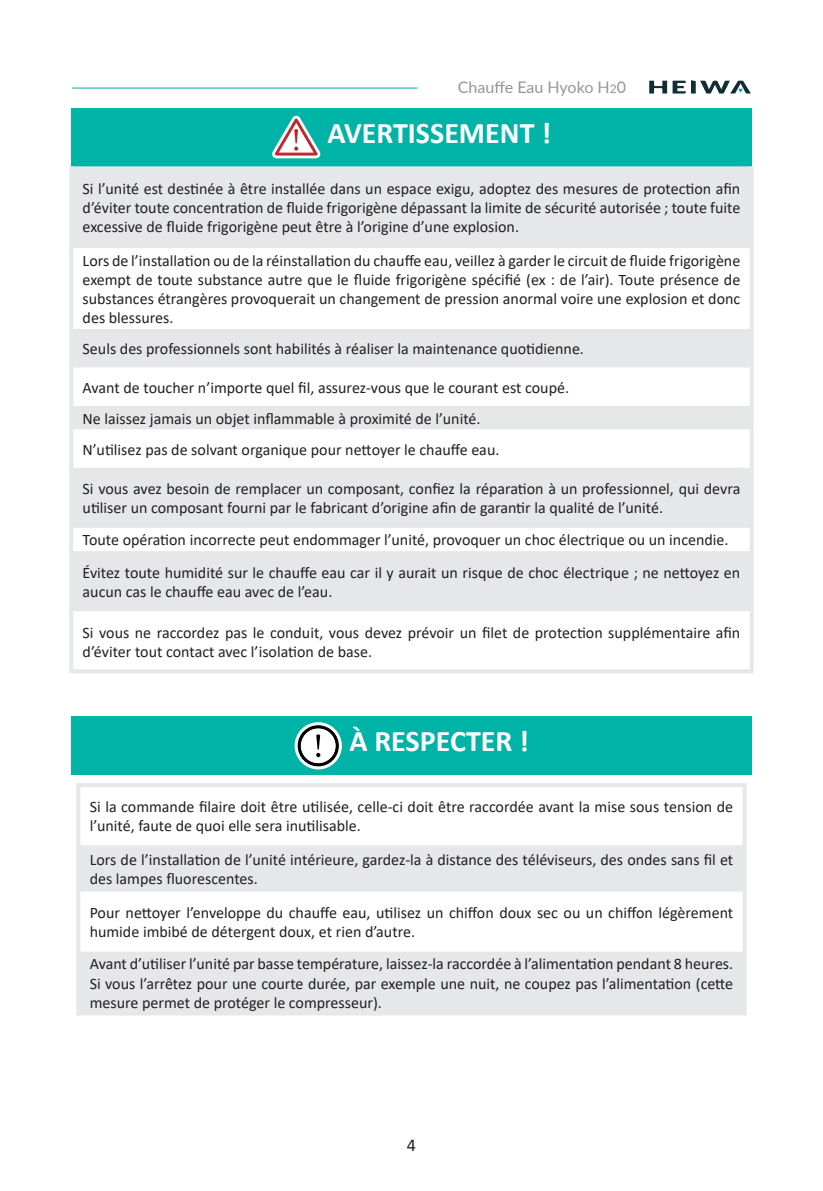
<style>
.page{position:relative;width:823px;height:1191px;background:#fff}
.page>*{position:absolute;margin:0;border:0;box-sizing:border-box;transform-origin:0 0}
.Body_-_centre_9_10_8{font:700 30px "Calibri";color:#fff}
.t1{font:18px "Calibri";color:#231f20}
.Body_-_9_10_8{font:16px/19.2px "Calibri";color:#231f20}
.t2{font:16px "Lato";color:#939598}
.s1{font-size:12px}
</style>
<div class="page">
<svg style="left:649px;top:81px;width:17px;height:12px"></svg>
<svg style="left:672px;top:80px;width:78px;height:13px"></svg>
<hr style="left:72px;top:88px;width:345px;height:1px;background:#00b3a7">
<div style="left:71px;top:108px;width:680px;height:58px;background:#00b3a7"></div>
<svg style="left:73px;top:166px;width:676px;height:445px;fill:#e6e7e9"></svg>
<hr style="left:69px;top:166px;width:4px;height:82px;background:#e6e7e9">
<hr style="left:749px;top:166px;width:4px;height:82px;background:#e6e7e9">
<hr style="left:69px;top:248px;width:4px;height:81px;background:#e6e7e9">
<svg style="left:750px;top:248px;width:3px;height:81px"></svg>
<hr style="left:69px;top:329px;width:4px;height:38px;background:#e6e7e9">
<hr style="left:749px;top:329px;width:4px;height:38px;background:#e6e7e9">
<hr style="left:69px;top:367px;width:4px;height:39px;background:#e6e7e9">
<svg style="left:749px;top:367px;width:4px;height:39px"></svg>
<hr style="left:69px;top:406px;width:4px;height:23px;background:#e6e7e9">
<hr style="left:749px;top:406px;width:4px;height:23px;background:#e6e7e9">
<hr style="left:69px;top:429px;width:4px;height:39px;background:#e6e7e9">
<svg style="left:749px;top:429px;width:4px;height:39px"></svg>
<hr style="left:69px;top:468px;width:4px;height:60px;background:#e6e7e9">
<hr style="left:749px;top:468px;width:4px;height:60px;background:#e6e7e9">
<hr style="left:69px;top:528px;width:4px;height:23px;background:#e6e7e9">
<svg style="left:750px;top:528px;width:3px;height:23px"></svg>
<hr style="left:69px;top:551px;width:4px;height:60px;background:#e6e7e9">
<hr style="left:749px;top:551px;width:4px;height:60px;background:#e6e7e9">
<hr style="left:69px;top:611px;width:4px;height:58px;background:#e6e7e9">
<svg style="left:749px;top:611px;width:4px;height:58px"></svg>
<hr style="left:69px;top:669px;width:684px;height:4px;background:#e6e7e9">
<svg style="left:272px;top:116px;width:48px;height:42px"></svg>
<div style="left:71px;top:716px;width:680px;height:59px;background:#00b3a7"></div>
<svg style="left:294px;top:722px;width:48px;height:47px"></svg>
<svg style="left:80px;top:845px;width:662px;height:166px;fill:#e6e7e9"></svg>
<hr style="left:76px;top:783px;width:670px;height:4px;background:#e6e7e9">
<hr style="left:76px;top:787px;width:4px;height:58px;background:#e6e7e9">
<svg style="left:743px;top:787px;width:3px;height:58px"></svg>
<hr style="left:76px;top:845px;width:4px;height:46px;background:#e6e7e9">
<hr style="left:742px;top:845px;width:4px;height:46px;background:#e6e7e9">
<hr style="left:76px;top:891px;width:4px;height:60px;background:#e6e7e9">
<svg style="left:742px;top:891px;width:4px;height:60px"></svg>
<hr style="left:76px;top:951px;width:4px;height:60px;background:#e6e7e9">
<hr style="left:742px;top:951px;width:4px;height:60px;background:#e6e7e9">
<hr style="left:76px;top:1011px;width:670px;height:4px;background:#e6e7e9">
<p class="t2" style="left:457px;top:76px;width:169px">Chauffe Eau Hyoko H<span class="s1">2</span>0</p>
<p class="Body_-_centre_9_10_8" style="left:327px;top:111px;width:225px">AVERTISSEMENT !</p>
<p class="Body_-_9_10_8" style="left:83px;top:179px;width:658px;text-align:justify">Si l’unité est destinée à être installée dans un espace exigu, adoptez des mesures de protection afin d’éviter toute concentration de fluide frigorigène dépassant la limite de sécurité autorisée ; toute fuite excessive de fluide frigorigène peut être à l’origine d’une explosion.</p>
<p class="Body_-_9_10_8" style="left:83px;top:250px;width:658px;text-align:justify">Lors de l’installation ou de la réinstallation du chauffe eau, veillez à garder le circuit de fluide frigorigène exempt de toute substance autre que le fluide frigorigène spécifié (ex : de l’air). Toute présence de substances étrangères provoquerait un changement de pression anormal voire une explosion et donc des blessures.</p>
<p class="Body_-_9_10_8" style="left:83px;top:339px;width:502px">Seuls des professionnels sont habilités à réaliser la maintenance quotidienne.</p>
<p class="Body_-_9_10_8" style="left:83px;top:377px;width:487px">Avant de toucher n’importe quel fil, assurez-vous que le courant est coupé.</p>
<p class="Body_-_9_10_8" style="left:83px;top:408px;width:399px">Ne laissez jamais un objet inflammable à proximité de l’unité.</p>
<p class="Body_-_9_10_8" style="left:83px;top:439px;width:418px">N’utilisez pas de solvant organique pour nettoyer le chauffe eau.</p>
<p class="Body_-_9_10_8" style="left:83px;top:479px;width:658px">Si vous avez besoin de remplacer un composant, confiez la réparation à un professionnel, qui devra utiliser un composant fourni par le fabricant d’origine afin de garantir la qualité de l’unité.</p>
<p class="Body_-_9_10_8" style="left:83px;top:530px;width:647px">Toute opération incorrecte peut endommager l’unité, provoquer un choc électrique ou un incendie.</p>
<p class="Body_-_9_10_8" style="left:83px;top:562px;width:658px">Évitez toute humidité sur le chauffe eau car il y aurait un risque de choc électrique ; ne nettoyez en aucun cas le chauffe eau avec de l’eau.</p>
<p class="Body_-_9_10_8" style="left:83px;top:622px;width:658px">Si vous ne raccordez pas le conduit, vous devez prévoir un filet de protection supplémentaire afin d’éviter tout contact avec l’isolation de base.</p>
<p class="Body_-_centre_9_10_8" style="left:349px;top:720px;width:181px">À RESPECTER !</p>
<p class="Body_-_9_10_8" style="left:90px;top:796px;width:644px">Si la commande filaire doit être utilisée, celle-ci doit être raccordée avant la mise sous tension de l’unité, faute de quoi elle sera inutilisable.</p>
<p class="Body_-_9_10_8" style="left:90px;top:849px;width:644px">Lors de l’installation de l’unité intérieure, gardez-la à distance des téléviseurs, des ondes sans fil et des lampes fluorescentes.</p>
<p class="Body_-_9_10_8" style="left:90px;top:902px;width:644px">Pour nettoyer l’enveloppe du chauffe eau, utilisez un chiffon doux sec ou un chiffon légèrement humide imbibé de détergent doux, et rien d’autre.</p>
<p class="Body_-_9_10_8" style="left:90px;top:954px;width:644px;text-align:justify">Avant d’utiliser l’unité par basse température, laissez-la raccordée à l’alimentation pendant 8 heures.<br>Si vous l’arrêtez pour une courte durée, par exemple une nuit, ne coupez pas l’alimentation (cette mesure permet de protéger le compresseur).</p>
<p class="t1" style="left:406px;top:1132px;width:11px">4</p>
</div>
